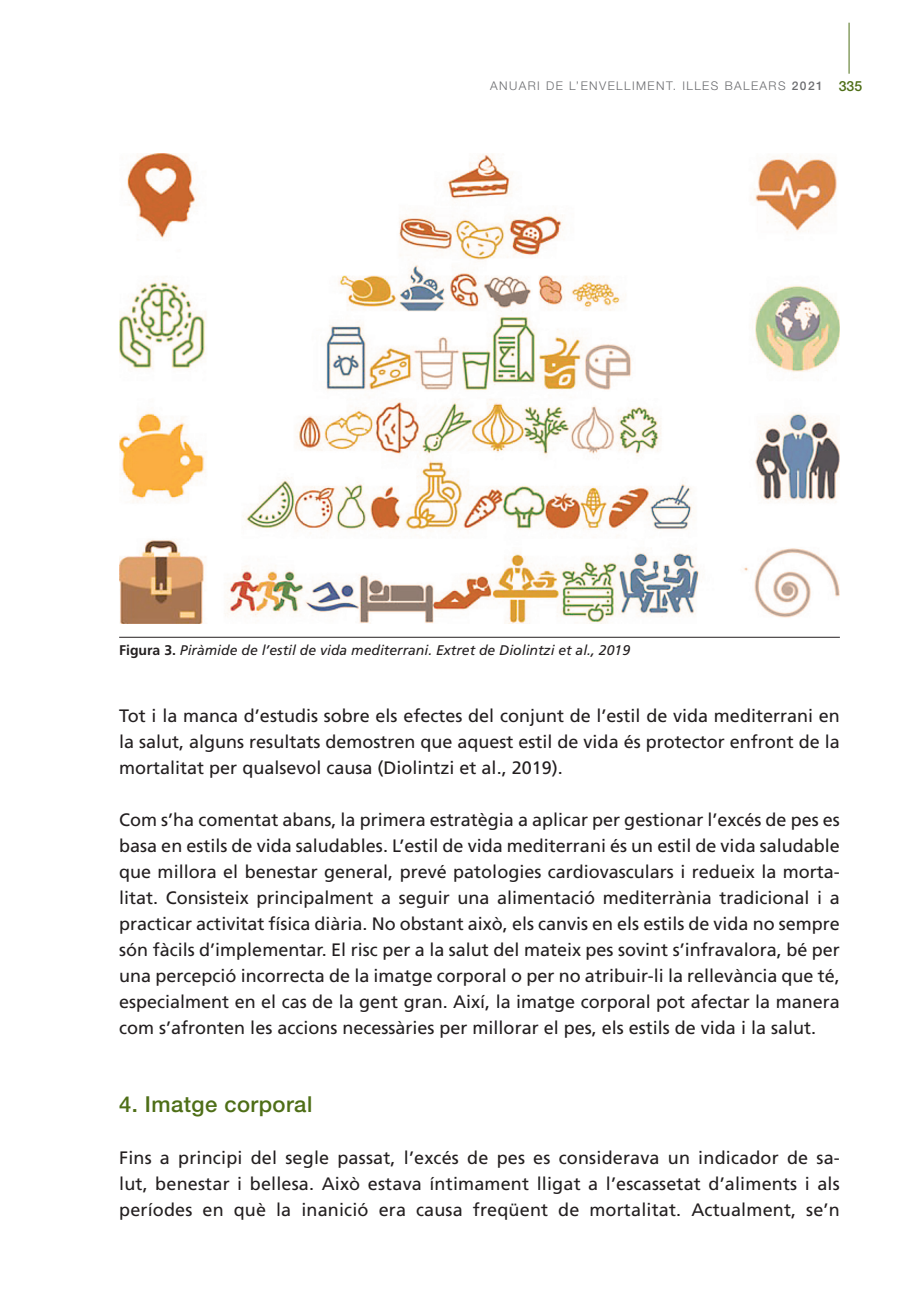
<style>
.page{position:relative;width:908px;height:1304px;background:#fff}
.page>*{position:absolute;margin:0;border:0;box-sizing:border-box;transform-origin:0 0}
.t1{font:500 22px "Helvetica Neue LT Std";letter-spacing:.02em;color:#4e6e17}
.t2{font:18px/26px "Frutiger LT Std";color:#231f20;text-align:justify}
.t3{font:italic 14px "Frutiger LT Std";color:#231f20}
.t4{font:300 12px "Helvetica Neue LT Std";letter-spacing:.12em;color:#6c6d70}
.s1{font-weight:500}
.s2{font-weight:500;font-size:14px;color:#4e6e17}
.s3{font-weight:700;font-style:normal}
</style>
<div class="page">
<hr style="left:848px;top:23px;width:1px;height:51px;background:#4e6e17">
<img style="left:119px;top:153px;width:720px;height:470px">
<hr style="left:119px;top:637px;width:720px;height:1px;background:#231f20">
<p class="t4" style="left:490px;top:79px;width:373px">ANUARI DE L’ENVELLIMENT. ILLES BALEARS <span class="s1">2021</span> <span class="s2">335</span></p>
<p class="t3" style="left:119px;top:641px;width:512px"><span class="s3">Figura 3.</span> Piràmide de l’estil de vida mediterrani. Extret de Diolintzi et al., 2019</p>
<p class="t2" style="left:119px;top:703px;width:721px">Tot i la manca d’estudis sobre els efectes del conjunt de l’estil de vida mediterrani en la salut, alguns resultats demostren que aquest estil de vida és protector enfront de la mortalitat per qualsevol causa (Diolintzi et al., 2019).</p>
<p class="t2" style="left:119px;top:807px;width:722px">Com s’ha comentat abans, la primera estratègia a aplicar per gestionar l’excés de pes es basa en estils de vida saludables. L’estil de vida mediterrani és un estil de vida saludable que millora el benestar general, prevé patologies cardiovasculars i redueix la morta&shy;litat. Consisteix principalment a seguir una alimentació mediterrània tradicional i a practicar activitat física diària. No obstant això, els canvis en els estils de vida no sempre són fàcils d’implementar. El risc per a la salut del mateix pes sovint s’infravalora, bé per una percepció incorrecta de la imatge corporal o per no atribuir-li la rellevància que té, especialment en el cas de la gent gran. Així, la imatge corporal pot afectar la manera com s’afronten les accions necessàries per millorar el pes, els estils de vida i la salut.</p>
<p class="t1" style="left:119px;top:1091px;width:194px">4. Imatge corporal</p>
<p class="t2" style="left:119px;top:1145px;width:722px">Fins a principi del segle passat, l’excés de pes es considerava un indicador de sa&shy;lut, benestar i bellesa. Això estava íntimament lligat a l’escassetat d’aliments i als períodes en què la inanició era causa freqüent de mortalitat. Actualment, se’n</p>
</div>
